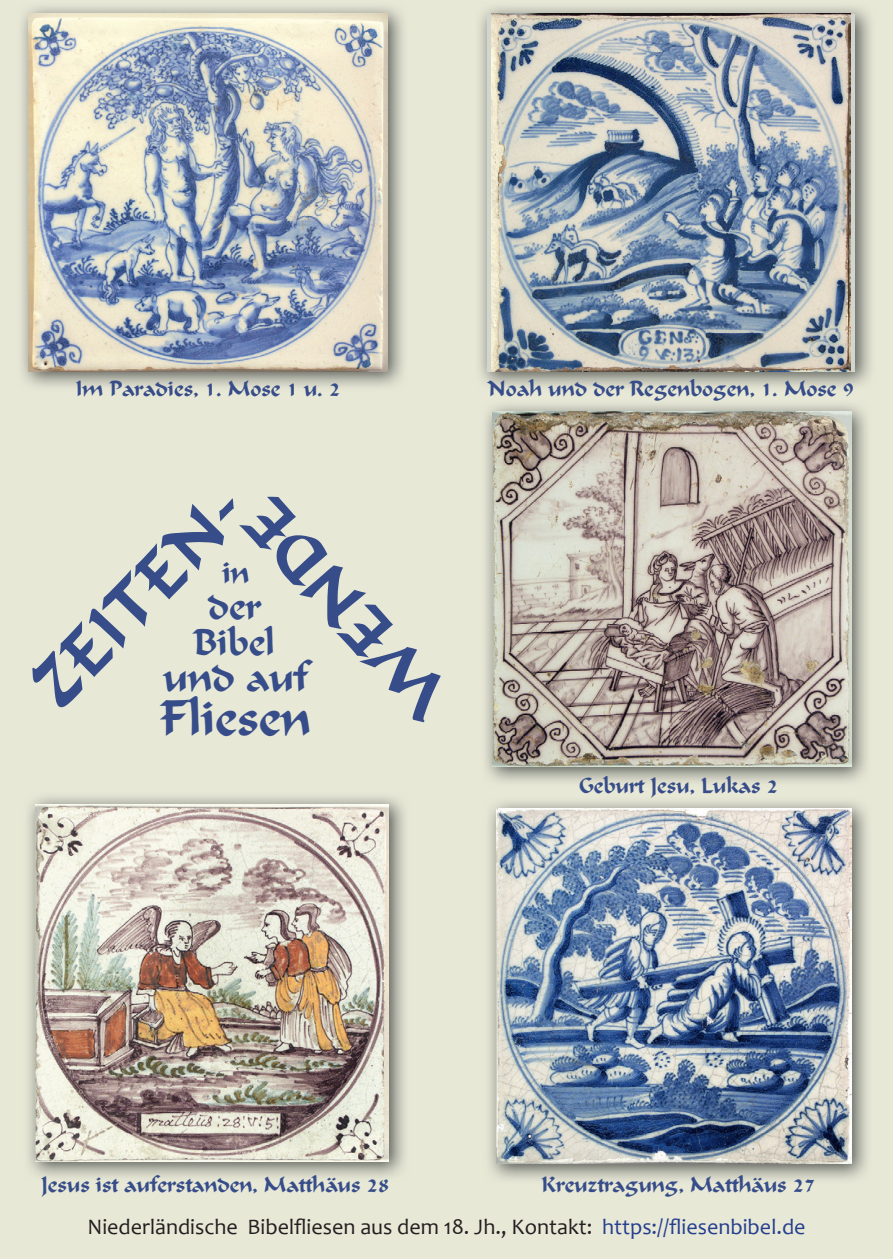
<style>
.page{position:relative;width:893px;height:1259px;background:#e8e8d7}
.page>*{position:absolute;margin:0;border:0;box-sizing:border-box;transform-origin:0 0}
.t1{font:66px "Calligraphic";color:#374d89}
.t2{font:48px "Calligraphic";color:#374d89}
.t3{font:39px "Calligraphic";color:#374d89}
.t4{font:36px/36px "Calligraphic";color:#374d89;text-align:center}
.t5{font:30px "Calligraphic";color:#374d89}
.t6{font:22.2px "Candara";color:#231f20}
.t7{font:21px "Calligraphic";color:#374d89}
.s1{color:#253f8e}
</style>
<div class="page">
<img style="left:21px;top:6px;width:383px;height:381px">
<img style="left:29px;top:14px;width:359px;height:357px">
<img style="left:479px;top:6px;width:392px;height:381px">
<div style="left:487px;top:14px;width:368px;height:357px;background:#d1d7ce"></div>
<img style="left:492px;top:14px;width:359px;height:357px">
<img style="left:485px;top:404px;width:382px;height:378px">
<img style="left:493px;top:411px;width:358px;height:355px">
<img style="left:489px;top:801px;width:379px;height:379px">
<img style="left:496px;top:808px;width:356px;height:356px">
<img style="left:28px;top:796px;width:377px;height:381px">
<img style="left:36px;top:804px;width:353px;height:357px">
<p class="t7" style="left:76px;top:375px;width:266px">Im Paradies, 1. Mose 1 u. 2</p>
<p class="t7" style="left:488px;top:375px;width:367px">Noah und der Regenbogen, 1. Mose 9</p>
<h1 class="t1" style="left:406px;top:735px;width:272px;rotate:-132deg">WENDE</h1>
<h1 class="t1" style="left:15px;top:667px;width:280px;rotate:-46deg">ZEITEN-</h1>
<h3 class="t5" style="left:222px;top:553px;width:29px">in</h3>
<h3 class="t4" style="left:194px;top:587px;width:82px">der<br>Bibel</h3>
<h3 class="t3" style="left:163px;top:653px;width:146px">und auf</h3>
<h2 class="t2" style="left:161px;top:688px;width:151px">Fliesen</h2>
<p class="t7" style="left:579px;top:773px;width:200px">Geburt Jesu, Lukas 2</p>
<p class="t7" style="left:41px;top:1171px;width:350px">Jesus ist auferstanden, Matthäus 28</p>
<p class="t7" style="left:542px;top:1171px;width:276px">Kreuztragung, Matthäus 27</p>
<p class="t6" style="left:87px;top:1212px;width:720px">Niederländische Bibelfliesen aus dem 18. Jh., Kontakt: <span class="s1">https://fliesenbibel.de</span></p>
</div>
